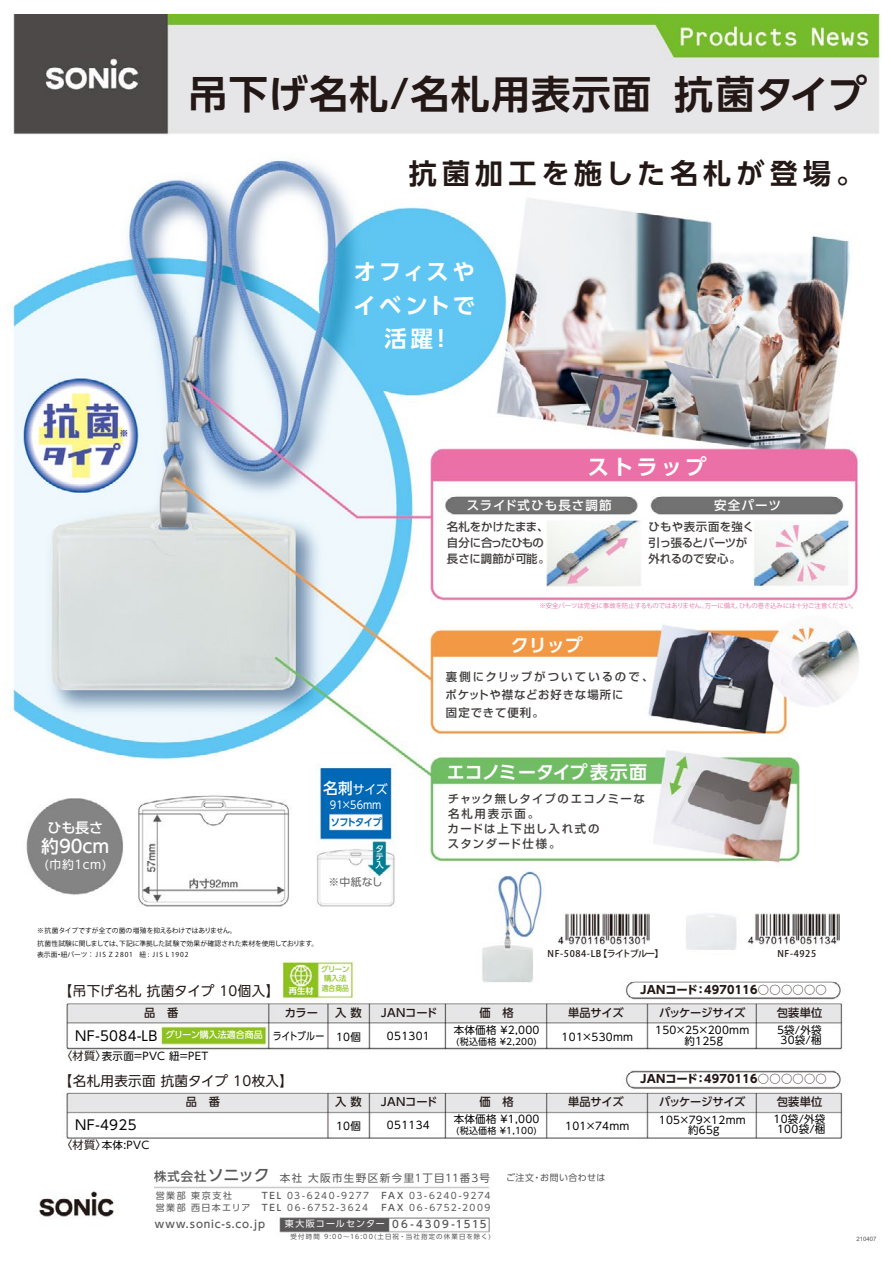
<style>
.page{position:relative;width:893px;height:1263px;background:#fff}
.page>*{position:absolute;margin:0;border:0;box-sizing:border-box;transform-origin:0 0}
.t1{font:700 39px "UD Shin Go Pro De";letter-spacing:.035em;color:#231815}
.t2{font:700 28.05px "UD Shin Go Pro De";letter-spacing:.185em;color:#231815}
.t3{font:700 22.35px/33.5px "UD Shin Go Pro De";letter-spacing:.13em;color:#fff;text-align:center}
.t4{font:700 21.3px "UD Shin Go Pro De";letter-spacing:.14em;color:#fff}
.t5{font:700 18px "UD Shin Go Pro De";color:#fff}
.t6{font:500 17.85px "UD Shin Go Pro";color:#fff}
.t7{font:500 14.1px "UD Shin Go Pro";color:#fff}
.t8{font:13.5px "UD Shin Go Pro";letter-spacing:.025em;color:#231815}
.t9{font:13.5px "UD Shin Go Pro";letter-spacing:.025em;color:#000}
.t10{font:500 12.6px "UD Shin Go Pro";letter-spacing:.08em;color:#fff}
.t11{font:12.45px "UD Shin Go Pro";color:#fff;scale:.95 1}
.t12{font:11.85px "UD Shin Go Pro";letter-spacing:.05em;color:#fff}
.t13{font:500 11.4px/15px "Shin Go Pr 5";letter-spacing:.125em;color:#3e3a39}
.t14{font:500 11.4px/18px "Shin Go Pr 5";letter-spacing:.09em;color:#3e3a39}
.t15{font:500 11.4px/15.6px "Shin Go Pr 5";letter-spacing:-.015em;color:#3e3a39}
.t16{font:500 11.4px/15.6px "Shin Go Pr 5";letter-spacing:-.01em;color:#3e3a39}
.t17{font:500 11.25px "UD Shin Go Pro";letter-spacing:-.01em;color:#231815}
.t18{font:700 11.25px "UD Shin Go Pro";letter-spacing:.025em;color:#231815}
.t19{font:500 11.25px "UD Shin Go Pro";letter-spacing:-.03em;color:#231815}
.t20{font:10.8px "UD Shin Go Pro";color:#fff;scale:.9 1}
.t21{font:10.8px "UD Shin Go Pro";color:#666464}
.t22{font:10.5px/10.5px "UD Shin Go Pro";letter-spacing:.025em;color:#000;text-align:center}
.t23{font:10.5px "UD Shin Go Pro";letter-spacing:.115em;color:#595757}
.t24{font:500 10.5px "UD Shin Go Pro";letter-spacing:.08em;color:#595757}
.t25{font:10.5px "UD Shin Go Pro";letter-spacing:.025em;color:#000;scale:.85 1}
.t26{font:500 10.2px "UD Shin Go Pro";letter-spacing:.185em;color:#595757}
.t27{font:700 10.05px "UD Shin Go Pro De";letter-spacing:-.065em;color:#0068b7;scale:.9 1}
.t28{font:500 9.15px "Koz Go Pro";letter-spacing:-.02em;color:#231815}
.t29{font:500 9.15px "Koz Go Pro";letter-spacing:.065em;color:#231815}
.t30{font:9px "UD Shin Go Pro";letter-spacing:.15em;color:#595757}
.t31{font:9px "UD Shin Go Pro";letter-spacing:.025em;color:#000}
.t32{font:9px "UD Shin Go Pro";letter-spacing:.04em;color:#595757}
.t33{font:500 9px "UD Shin Go Pro";color:#fff}
.t34{font:500 8.4px/8.2px "UD Shin Go Pro";color:#fff;text-align:justify}
.t35{font:500 7.5px "UD Shin Go Pro";color:#8fc31f}
.t36{font:500 7.5px "UD Shin Go Pro";color:#8fc31f;scale:.9 1}
.t37{font:6.75px/10.5px "Koz Go Pr 6 N";color:#000}
.t38{font:6.75px "Koz Go Pr 6 N";letter-spacing:-.02em;color:#000}
.t39{font:6.45px "Koz Go Pr 6 N";letter-spacing:-.01em;color:#eb70a7}
.t40{font:6.45px "UD Shin Go Pro";letter-spacing:.18em;color:#595757}
.t41{font:6px "Arial";color:#595757}
.s1{font-weight:500;font-size:15.45px}
.s2{font-family:"UD Shin Go Pro De";font-weight:700;font-size:8.25px;color:#fff}
.s3{font-size:11.25px;color:#231815}
.s4{font-weight:500;font-size:12.3px}
.s5{font-weight:500;font-size:15.9px}
.s6{font-weight:500}
.s7{font-weight:400;font-size:9px;color:#fff}
</style>
<div class="page">
<img style="left:7px;top:15px;width:874px;height:1218px">
<h1 class="t1" style="left:188px;top:62px;width:680px">吊下げ名札/名札用表示面 抗菌タイプ</h1>
<h2 class="t2" style="left:409px;top:151px;width:457px">抗菌加工を施した名札が登場。</h2>
<h3 class="t3" style="left:353px;top:255px;width:123px">オフィスやイベントで活躍！</h3>
<h3 class="t4" style="left:588px;top:449px;width:120px">ストラップ</h3>
<p class="t10" style="left:467px;top:495px;width:147px">スライド式ひも長さ調節</p>
<p class="t10" style="left:714px;top:495px;width:69px">安全パーツ</p>
<p class="t15" style="left:447px;top:518px;width:105px">名札をかけたまま、自分に合ったひもの長さに調節が可能。</p>
<p class="t16" style="left:649px;top:518px;width:107px">ひもや表示面を強く引っ張るとパーツが外れるので安心。</p>
<p class="t39" style="left:539px;top:602px;width:319px">※安全パーツは完全に事故を防止するものではありません。万一に備え、ひもの巻き込みには十分ご注意ください。</p>
<h3 class="t5" style="left:511px;top:630px;width:73px">クリップ</h3>
<h3 class="t7" style="left:48px;top:816px;width:57px">ひも長さ</h3>
<h3 class="t6" style="left:41px;top:831px;width:70px">約90cm</h3>
<p class="t12" style="left:45px;top:855px;width:63px">(巾約1cm)</p>
<p class="t11" style="left:323px;top:779px;width:69px"><span class="s1">名刺</span>サイズ</p>
<p class="t20" style="left:330px;top:796px;width:59px">91×56mm</p>
<p class="t27" style="left:331px;top:814px;width:58px">ソフトタイプ</p>
<p class="t34" style="left:376px;top:844px;width:10px">タテ入</p>
<p class="t21" style="left:328px;top:873px;width:56px">※中紙なし</p>
<p class="t38" style="left:37px;top:927px;width:201px">※抗菌タイプですが全ての菌の増殖を抑えるわけではありません。</p>
<p class="t37" style="left:37px;top:939px;width:282px">抗菌性試験に関しましては、下記に準拠した試験で効果が確認された素材を使用しております。表示面・紐パーツ ： JIS Z 2801　紐 : JIS L 1902</p>
<p class="t14" style="left:446px;top:666px;width:209px">裏側にクリップがついているので、ポケットや襟などお好きな場所に<br>固定できて便利。</p>
<h3 class="t5" style="left:447px;top:757px;width:202px">エコノミータイプ表示面</h3>
<p class="t13" style="left:448px;top:790px;width:199px">チャック無しタイプのエコノミーな名札用表示面。<br>カードは上下出し入れ式の<br>スタンダード仕様。</p>
<p class="t28" style="left:548px;top:947px;width:117px">NF-5084-LB【ライトブルー】</p>
<p class="t29" style="left:777px;top:947px;width:40px">NF-4925</p>
<p class="t35" style="left:321px;top:963px;width:30px">グリーン</p>
<p class="t35" style="left:324px;top:972px;width:24px">購入法</p>
<p class="t36" style="left:289px;top:981px;width:68px"><span class="s2">再生材</span> 適合商品</p>
<p class="t8" style="left:59px;top:980px;width:222px">【吊下げ名札 抗菌タイプ 10個入】</p>
<p class="t18" style="left:640px;top:980px;width:188px">JANコード：4970116○○○○○○</p>
<p class="t17" style="left:144px;top:1004px;width:36px">品　番</p>
<p class="t9" style="left:75px;top:1024px;width:84px">NF-5084-LB</p>
<p class="t33" style="left:166px;top:1028px;width:98px">グリーン購入法適合商品</p>
<p class="t22" style="left:61px;top:1050px;width:149px"><span class="s3">〈材質〉</span>表示面=PVC 紐=PET</p>
<p class="t17" style="left:285px;top:1004px;width:35px">カラー</p>
<p class="t25" style="left:273px;top:1027px;width:62px">ライトブルー</p>
<p class="t17" style="left:335px;top:1004px;width:28px">入 数</p>
<p class="t22" style="left:336px;top:1031px;width:26px">10個</p>
<p class="t17" style="left:381px;top:1004px;width:58px">JANコード</p>
<p class="t22" style="left:387px;top:1030px;width:44px">051301</p>
<p class="t17" style="left:479px;top:1004px;width:36px">価　格</p>
<p class="t22" style="left:454px;top:1025px;width:87px">本体価格 ￥2,000</p>
<p class="t31" style="left:456px;top:1034px;width:82px">(税込価格 ￥2,200)</p>
<p class="t17" style="left:568px;top:1004px;width:57px">単品サイズ</p>
<p class="t22" style="left:562px;top:1031px;width:73px">101×530mm</p>
<p class="t19" style="left:659px;top:1004px;width:88px">パッケージサイズ</p>
<p class="t22" style="left:655px;top:1025px;width:96px">150×25×200mm約125g</p>
<p class="t17" style="left:777px;top:1004px;width:47px">包装単位</p>
<p class="t22" style="left:775px;top:1024px;width:48px">５袋/外袋<br>30袋/梱</p>
<p class="t8" style="left:59px;top:1069px;width:236px">【名札用表示面 抗菌タイプ 10枚入】</p>
<p class="t18" style="left:640px;top:1070px;width:188px">JANコード：4970116○○○○○○</p>
<p class="t9" style="left:75px;top:1114px;width:63px">NF-4925</p>
<p class="t22" style="left:61px;top:1139px;width:90px"><span class="s3">〈材質〉</span>本体:PVC</p>
<p class="t17" style="left:186px;top:1093px;width:36px">品　番</p>
<p class="t17" style="left:568px;top:1093px;width:57px">単品サイズ</p>
<p class="t19" style="left:659px;top:1093px;width:88px">パッケージサイズ</p>
<p class="t17" style="left:335px;top:1093px;width:28px">入 数</p>
<p class="t17" style="left:777px;top:1093px;width:47px">包装単位</p>
<p class="t22" style="left:336px;top:1120px;width:26px">10個</p>
<p class="t17" style="left:479px;top:1093px;width:36px">価　格</p>
<p class="t17" style="left:381px;top:1093px;width:58px">JANコード</p>
<p class="t22" style="left:387px;top:1119px;width:44px">051134</p>
<p class="t22" style="left:773px;top:1113px;width:53px">10袋/外袋<br>100袋/梱</p>
<p class="t22" style="left:454px;top:1114px;width:87px">本体価格 ￥1,000</p>
<p class="t31" style="left:456px;top:1123px;width:82px">(税込価格 ￥1,100)</p>
<p class="t22" style="left:659px;top:1114px;width:88px">105×79×12mm約65g</p>
<p class="t22" style="left:565px;top:1120px;width:66px">101×74mm</p>
<p class="t23" style="left:154px;top:1169px;width:337px"><span class="s4">株式会社</span><span class="s5">ソニック</span> 本社 大阪市生野区新今里1丁目11番3号</p>
<p class="t30" style="left:156px;top:1188px;width:78px">営業部 東京支社</p>
<p class="t30" style="left:262px;top:1188px;width:109px"><span class="s6">TEL</span> 03-6240-9277</p>
<p class="t30" style="left:382px;top:1188px;width:110px"><span class="s6">FAX</span> 03-6240-9274</p>
<p class="t30" style="left:156px;top:1200px;width:96px">営業部 西日本エリア</p>
<p class="t30" style="left:262px;top:1200px;width:108px"><span class="s6">TEL</span> 06-6752-3624</p>
<p class="t30" style="left:382px;top:1200px;width:111px"><span class="s6">FAX</span> 06-6752-2009</p>
<p class="t40" style="left:290px;top:1231px;width:202px">受付時間 9:00～16:00(土日祝・当社指定の休業日を除く)</p>
<p class="t24" style="left:155px;top:1215px;width:112px">www.sonic-s.co.jp</p>
<p class="t26" style="left:285px;top:1215px;width:203px"><span class="s7">東大阪コールセンター</span> 06-4309-1515</p>
<p class="t32" style="left:506px;top:1170px;width:101px">ご注文・お問い合わせは</p>
<p class="t41" style="left:856px;top:1234px;width:22px">210407</p>
</div>
